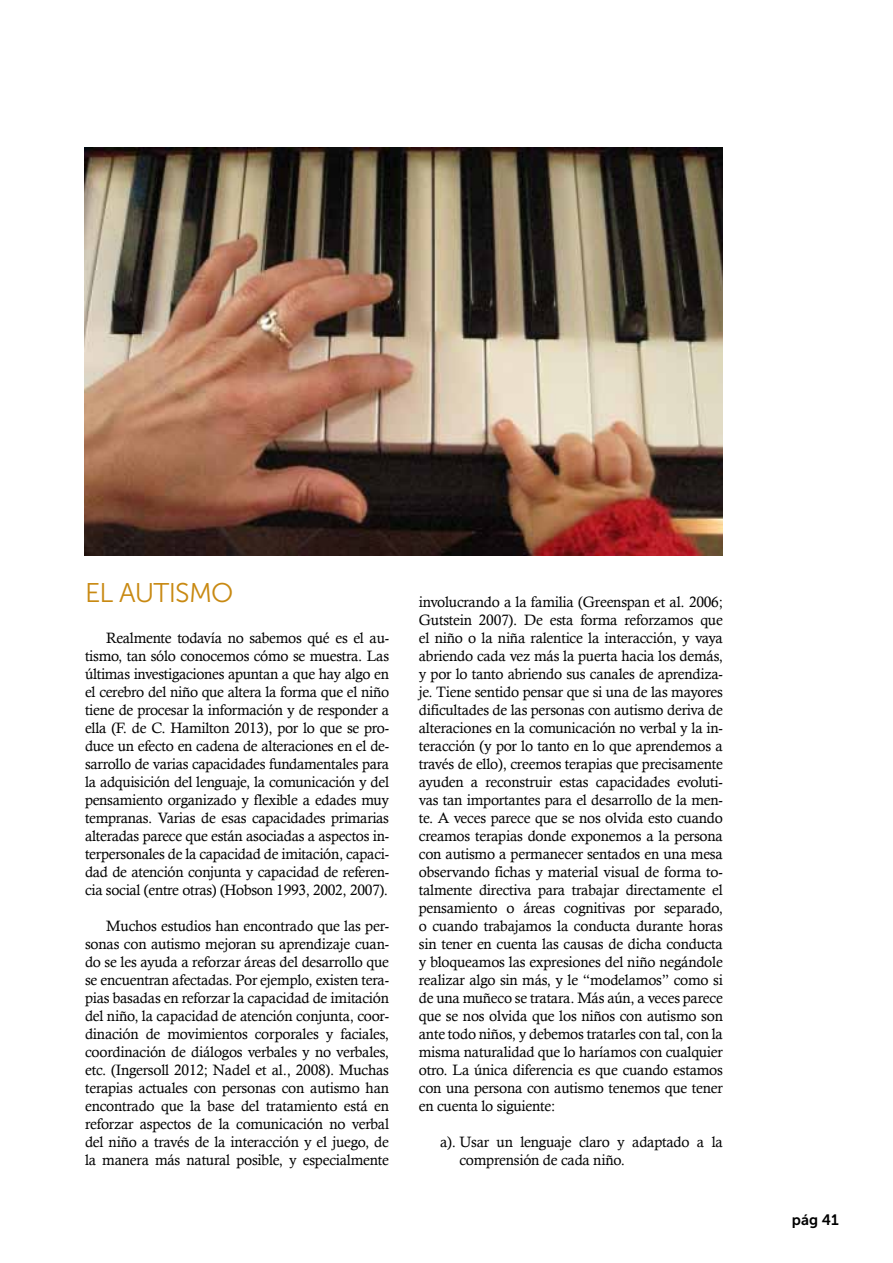
<style>
.page{position:relative;width:893px;height:1263px;background:#fff}
.page>*{position:absolute;margin:0;border:0;box-sizing:border-box;transform-origin:0 0}
.t1{font:27px "Museo Sans 300";color:#c88912}
.t2{font:15px/18px "Calisto";letter-spacing:-.015em;color:#000;text-align:justify}
.t3{font:15px "Museo Sans 700";color:#000}
</style>
<div class="page">
<img style="left:85px;top:148px;width:638px;height:407px">
<h1 class="t1" style="left:85px;top:578px;width:49px">EL AUTIS</h1>
<h1 class="t1" style="left:189px;top:578px;width:41px">MO</h1>
<p class="t2" style="left:85px;top:629px;width:306px;text-indent:21px">Realmente todavía no sabemos qué es el au&shy;tismo, tan sólo conocemos cómo se muestra. Las últimas investigaciones apuntan a que hay algo en el cerebro del niño que altera la forma que el niño tiene de procesar la información y de responder a ella (F. de C. Hamilton 2013), por lo que se pro&shy;duce un efecto en cadena de alteraciones en el de&shy;sarrollo de varias capacidades fundamentales para la adquisición del lenguaje, la comunicación y del pensamiento organizado y flexible a edades muy tempranas. Varias de esas capacidades primarias alteradas parece que están asociadas a aspectos in&shy;terpersonales de la capacidad de imitación, capaci&shy;dad de atención conjunta y capacidad de referen&shy;cia social (entre otras) (Hobson 1993, 2002, 2007).</p>
<p class="t2" style="left:85px;top:917px;width:306px;text-indent:21px">Muchos estudios han encontrado que las per&shy;sonas con autismo mejoran su aprendizaje cuan&shy;do se les ayuda a reforzar áreas del desarrollo que se encuentran afectadas. Por ejemplo, existen tera&shy;pias basadas en reforzar la capacidad de imitación del niño, la capacidad de atención conjunta, coor&shy;dinación de movimientos corporales y faciales, coordinación de diálogos verbales y no verbales, etc. (Ingersoll 2012; Nadel et al., 2008). Muchas terapias actuales con personas con autismo han encontrado que la base del tratamiento está en reforzar aspectos de la comunicación no verbal del niño a través de la interacción y el juego, de la manera más natural posible, y especialmente</p>
<p class="t2" style="left:419px;top:593px;width:306px">involucrando a la familia (Greenspan et al. 2006; Gutstein 2007). De esta forma reforzamos que el niño o la niña ralentice la interacción, y vaya abriendo cada vez más la puerta hacia los demás, y por lo tanto abriendo sus canales de aprendiza&shy;je. Tiene sentido pensar que si una de las mayores dificultades de las personas con autismo deriva de alteraciones en la comunicación no verbal y la in&shy;teracción (y por lo tanto en lo que aprendemos a través de ello), creemos terapias que precisamente ayuden a reconstruir estas capacidades evoluti&shy;vas tan importantes para el desarrollo de la men&shy;te. A veces parece que se nos olvida esto cuando creamos terapias donde exponemos a la persona con autismo a permanecer sentados en una mesa observando fichas y material visual de forma to&shy;talmente directiva para trabajar directamente el pensamiento o áreas cognitivas por separado, o cuando trabajamos la conducta durante horas sin tener en cuenta las causas de dicha conducta y bloqueamos las expresiones del niño negándole realizar algo sin más, y le “modelamos” como si de una muñeco se tratara. Más aún, a veces parece que se nos olvida que los niños con autismo son ante todo niños, y debemos tratarles con tal, con la misma naturalidad que lo haríamos con cualquier otro. La única diferencia es que cuando estamos con una persona con autismo tenemos que tener en cuenta lo siguiente:</p>
<p class="t2" style="left:459px;top:1133px;width:265px;text-indent:-19px">a). Usar un lenguaje claro y adaptado a la comprensión de cada niño.</p>
<p class="t3" style="left:792px;top:1211px;width:48px">pág 41</p>
</div>
